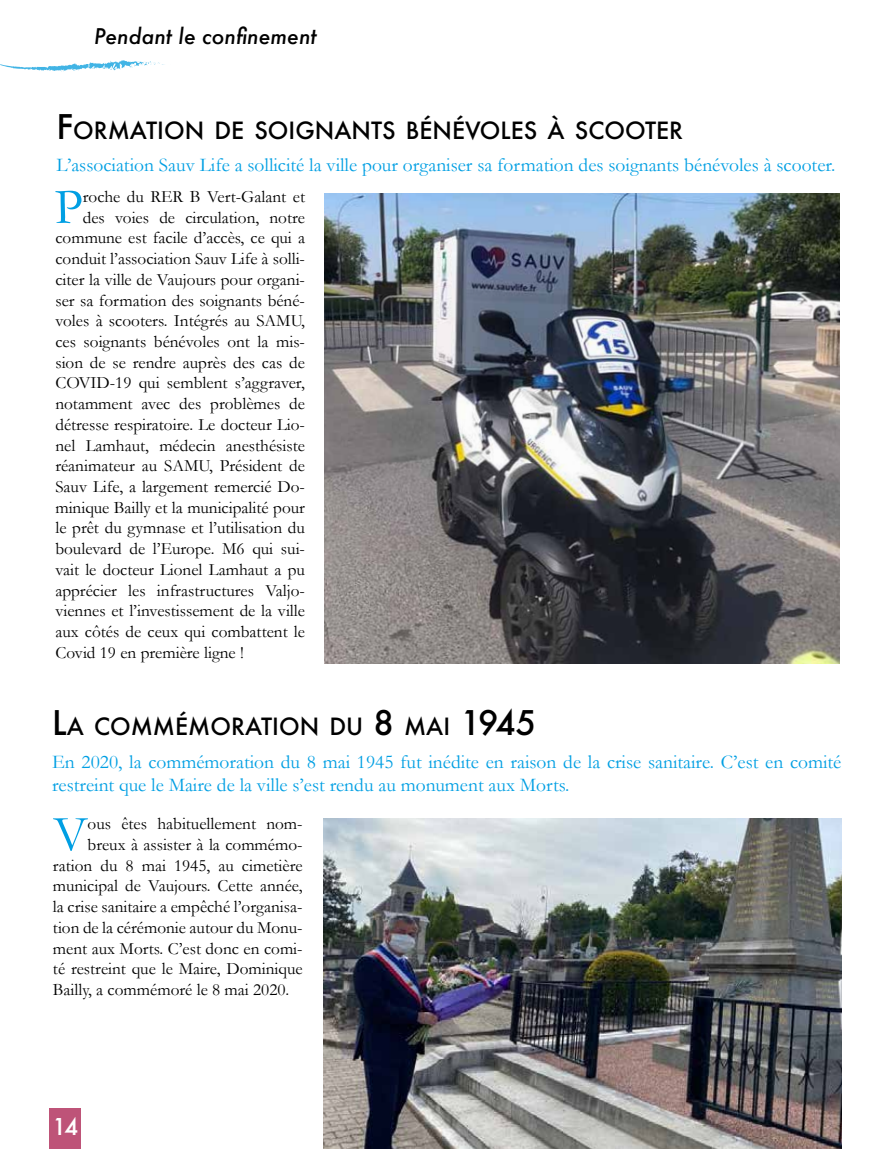
<style>
.page{position:relative;width:893px;height:1149px;background:#fff}
.page>*{position:absolute;margin:0;border:0;box-sizing:border-box;transform-origin:0 0}
.t1{font:50.4px "Garamond";color:#009fe3}
.t2{font:500 23.1px "Futura";color:#000}
.t3{font:500 22.5px "Futura";color:#fff}
.t4{font:italic 500 21px "Futura";color:#000}
.t5{font:19.5px/23.4px "Garamond";color:#009fe3}
.t6{font:17.25px "Garamond";color:#000}
.s1{font-size:33px}
</style>
<div class="page">
<div style="left:50px;top:1108px;width:31px;height:40px;background:#be5378"></div>
<svg style="left:0;top:60px;width:165px;height:12px"></svg>
<img style="left:324px;top:194px;width:515px;height:469px">
<img style="left:323px;top:818px;width:518px;height:330px">
<p class="t4" style="left:94px;top:22px;width:224px">Pendant le confinement</p>
<h2 class="t2" style="left:56px;top:115px;width:628px"><span class="s1">F</span>ORMATION DE SOIGNANTS BÉNÉVOLES À SCOOTER</h2>
<p class="t5" style="left:56px;top:153px;width:780px">L’association Sauv Life a sollicité la ville pour organiser sa formation des soignants bénévoles à scooter.</p>
<h1 class="t1" style="left:54px;top:173px;width:30px">P</h1>
<p class="t6" style="left:83px;top:185px;width:224px">roche du RER B Vert-Galant et</p>
<p class="t6" style="left:83px;top:205px;width:224px">des voies de circulation, notre</p>
<p class="t6" style="left:55px;top:226px;width:251px">commune est facile d’accès, ce qui a</p>
<p class="t6" style="left:55px;top:247px;width:251px">conduit l’association Sauv Life à solli-</p>
<p class="t6" style="left:55px;top:268px;width:251px">citer la ville de Vaujours pour organi-</p>
<p class="t6" style="left:55px;top:288px;width:251px">ser sa formation des soignants béné-</p>
<p class="t6" style="left:55px;top:309px;width:251px">voles à scooters. Intégrés au SAMU,</p>
<p class="t6" style="left:55px;top:330px;width:251px">ces soignants bénévoles ont la mis-</p>
<p class="t6" style="left:55px;top:350px;width:251px">sion de se rendre auprès des cas de</p>
<p class="t6" style="left:55px;top:371px;width:251px">COVID-19 qui semblent s’aggraver,</p>
<p class="t6" style="left:55px;top:392px;width:251px">notamment avec des problèmes de</p>
<p class="t6" style="left:55px;top:412px;width:251px">détresse respiratoire. Le docteur Lio-</p>
<p class="t6" style="left:55px;top:433px;width:251px">nel Lamhaut, médecin anesthésiste</p>
<p class="t6" style="left:55px;top:454px;width:251px">réanimateur au SAMU, Président de</p>
<p class="t6" style="left:55px;top:475px;width:251px">Sauv Life, a largement remercié Do-</p>
<p class="t6" style="left:55px;top:495px;width:251px">minique Bailly et la municipalité pour</p>
<p class="t6" style="left:55px;top:516px;width:251px">le prêt du gymnase et l’utilisation du</p>
<p class="t6" style="left:55px;top:537px;width:251px">boulevard de l’Europe. M6 qui sui-</p>
<p class="t6" style="left:55px;top:557px;width:251px">vait le docteur Lionel Lamhaut a pu</p>
<p class="t6" style="left:55px;top:578px;width:251px">apprécier les infrastructures Valjo-</p>
<p class="t6" style="left:55px;top:599px;width:251px">viennes et l’investissement de la ville</p>
<p class="t6" style="left:55px;top:619px;width:251px">aux côtés de ceux qui combattent le</p>
<p class="t6" style="left:55px;top:640px;width:190px">Covid 19 en première ligne !</p>
<h2 class="t2" style="left:52px;top:710px;width:486px"><span class="s1">L</span>A COMMÉMORATION DU <span class="s1">8</span> MAI <span class="s1">1945</span></h2>
<p class="t5" style="left:52px;top:749px;width:791px">En 2020, la commémoration du 8 mai 1945 fut inédite en raison de la crise sanitaire. C’est en comité restreint que le Maire de la ville s’est rendu au monument aux Morts.</p>
<h1 class="t1" style="left:53px;top:800px;width:36px">V</h1>
<p class="t6" style="left:88px;top:812px;width:217px">ous êtes habituellement nom-</p>
<p class="t6" style="left:88px;top:832px;width:217px">breux à assister à la commémo-</p>
<p class="t6" style="left:53px;top:853px;width:251px">ration du 8 mai 1945, au cimetière</p>
<p class="t6" style="left:53px;top:874px;width:251px">municipal de Vaujours. Cette année,</p>
<p class="t6" style="left:53px;top:894px;width:251px">la crise sanitaire a empêché l’organisa-</p>
<p class="t6" style="left:53px;top:915px;width:251px">tion de la cérémonie autour du Monu-</p>
<p class="t6" style="left:53px;top:936px;width:251px">ment aux Morts. C’est donc en comi-</p>
<p class="t6" style="left:53px;top:957px;width:251px">té restreint que le Maire, Dominique</p>
<p class="t6" style="left:53px;top:977px;width:238px">Bailly, a commémoré le 8 mai 2020.</p>
<h3 class="t3" style="left:52px;top:1110px;width:27px">14</h3>
</div>
